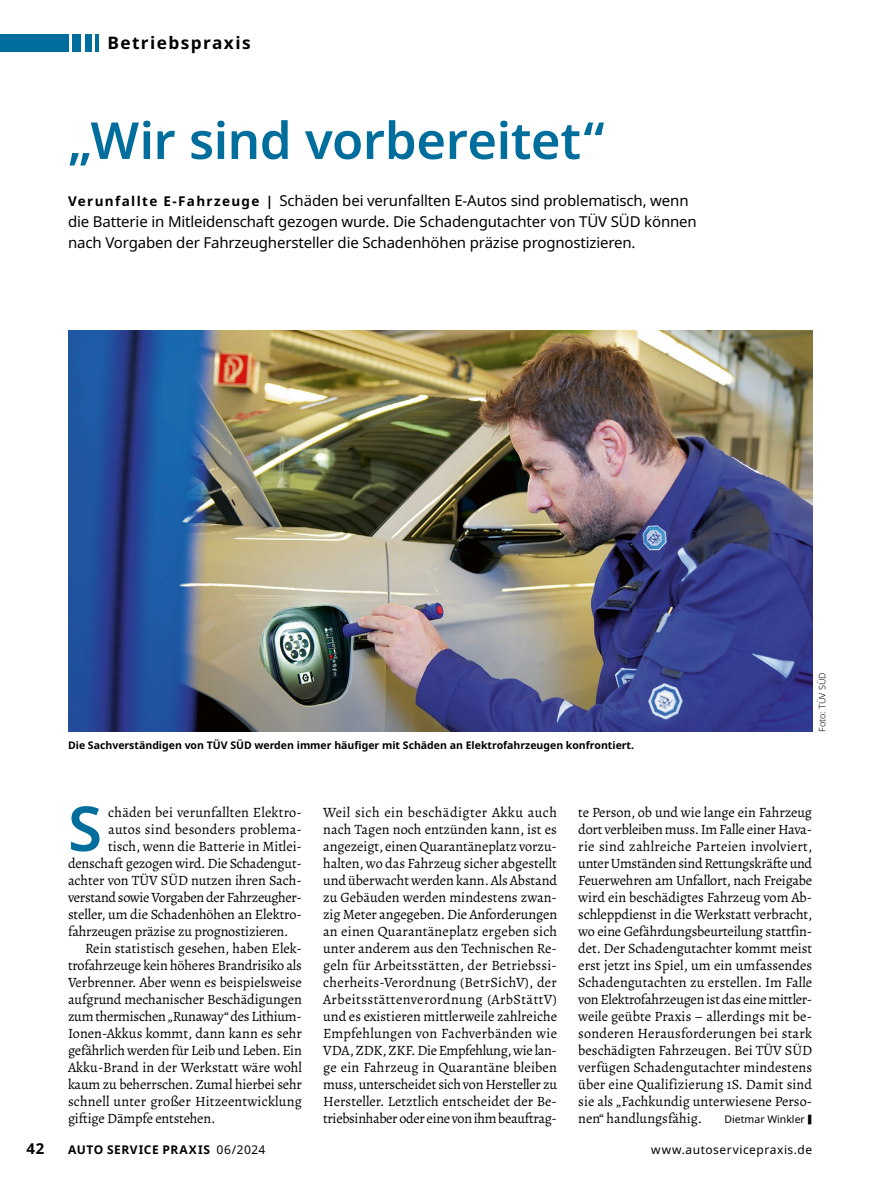
<style>
.page{position:relative;width:893px;height:1187px;background:#fff}
.page>*{position:absolute;margin:0;border:0;box-sizing:border-box;transform-origin:0 0}
.Para_GT_Initial_3Z{font:600 61.95px "Noto Sans";color:#006e9c}
.Title_34pt{font:600 51px "Noto Sans";letter-spacing:-.01em;color:#006e9c}
.Para_GT{font:32.7px "Alegreya";color:#000;scale:.33 1}
.Category_Rubrik{font:17.25px "Noto Sans Bold 2";letter-spacing:.08em;color:#000}
.Trailer_Vorspann{font:15px/21px "Noto Sans Regular 2";letter-spacing:-.01em;color:#000}
.t1{font:700 15px "Noto Sans";color:#000}
.Para_GT-2{font:14.25px/17px "Alegreya Regular 2";color:#000;text-align:justify}
.Para_GT_Einzug{font:14.25px/17px "Alegreya Regular 2";letter-spacing:-.015em;color:#000}
.Para_GT_Initial_3Z-2{font:14.25px "Alegreya Regular 2";letter-spacing:-.01em;color:#000}
.Para_GT_Initial_3Z-3{font:14.25px "Alegreya Regular 2";letter-spacing:.01em;color:#000}
.t2{font:700 12px "Noto Sans";letter-spacing:.05em;color:#000}
.t3{font:12px "Noto Sans Regular 2";letter-spacing:.04em;color:#000}
.Image_Caption_Biti_Schwarz{font:10.5px "Noto Sans Bold 2";color:#000}
.Para_GT-3{font:10.5px "Noto Sans Regular 2";color:#000}
.Image_Source_Bildquelle_links{font:300 9px "Noto Sans";color:#000}
.s1{font-family:"Noto Sans Bold 2";font-size:13.5px}
.s2{font-weight:400}
</style>
<div class="page">
<hr style="left:96px;top:34px;width:3px;height:17px;background:#006e9c">
<div style="left:72px;top:34px;width:9px;height:17px;background:#006e9c"></div>
<div style="left:85px;top:34px;width:6px;height:17px;background:#006e9c"></div>
<div style="left:0;top:34px;width:68px;height:17px;background:#006e9c"></div>
<img style="left:68px;top:330px;width:744px;height:401px">
<p class="Category_Rubrik" style="left:107px;top:33px;width:145px">Betriebspraxis</p>
<p class="Title_34pt" style="left:68px;top:111px;width:538px">„Wir sind vorbereitet“</p>
<p class="Trailer_Vorspann" style="left:68px;top:190px;width:630px"><span class="s1">Verunfallte E-Fahrzeuge |</span> Schäden bei verunfallten E-Autos sind problematisch, wenn die Batterie in Mitleidenschaft gezogen wurde. Die Schadengutachter von TÜV SÜD können nach Vorgaben der Fahrzeughersteller die Schadenhöhen präzise prognostizieren.</p>
<p class="Image_Caption_Biti_Schwarz" style="left:68px;top:739px;width:568px">Die Sachverständigen von TÜV SÜD werden immer häufiger mit Schäden an Elektrofahrzeugen konfrontiert.</p>
<p class="Image_Source_Bildquelle_links" style="left:817px;top:731px;width:61px;rotate:-90deg">Foto: TÜV SÜD</p>
<p class="Para_GT_Initial_3Z" style="left:68px;top:793px;width:36px">S</p>
<p class="Para_GT_Initial_3Z-3" style="left:108px;top:803px;width:195px">chäden bei verunfallten Elektro-</p>
<p class="Para_GT_Initial_3Z-3" style="left:108px;top:820px;width:195px">autos sind besonders problema-</p>
<p class="Para_GT_Initial_3Z-2" style="left:108px;top:837px;width:195px">tisch, wenn die Batterie in Mitlei-</p>
<p class="Para_GT_Initial_3Z-2" style="left:68px;top:854px;width:235px">denschaft gezogen wird. Die Schadengut-</p>
<p class="Para_GT_Initial_3Z-2" style="left:68px;top:871px;width:235px">achter von TÜV SÜD nutzen ihren Sach-</p>
<p class="Para_GT_Initial_3Z-2" style="left:68px;top:888px;width:235px">verstand sowie Vorgaben der Fahrzeugher-</p>
<p class="Para_GT_Initial_3Z-2" style="left:68px;top:905px;width:235px">steller, um die Schadenhöhen an Elektro-</p>
<p class="Para_GT_Initial_3Z-2" style="left:68px;top:922px;width:222px">fahrzeugen präzise zu prognostizieren.</p>
<p class="Para_GT_Einzug" style="left:68px;top:939px;width:235px;text-indent:17px">Rein statistisch gesehen, haben Elek&shy;trofahrzeuge kein höheres Brandrisiko als Verbrenner. Aber wenn es beispielsweise aufgrund mechanischer Beschädigungen zum thermischen „Runaway“ des Lithium-Ionen-Akkus kommt, dann kann es sehr gefährlich werden für Leib und Leben. Ein Akku-Brand in der Werkstatt wäre wohl kaum zu beherrschen. Zumal hierbei sehr schnell unter großer Hitzeentwicklung giftige Dämpfe entstehen.</p>
<p class="Para_GT-2" style="left:323px;top:803px;width:235px">Weil sich ein beschädigter Akku auch nach Tagen noch entzünden kann, ist es angezeigt, einen Quarantäneplatz vorzu&shy;halten, wo das Fahrzeug sicher abgestellt und überwacht werden kann. Als Abstand zu Gebäuden werden mindestens zwan&shy;zig Meter angegeben. Die Anforderungen an einen Quarantäneplatz ergeben sich unter anderem aus den Technischen Re&shy;geln für Arbeitsstätten, der Betriebssi&shy;cherheits-Verordnung (BetrSichV), der Arbeitsstättenverordnung (ArbStättV) und es existieren mittlerweile zahlreiche Empfehlungen von Fachverbänden wie VDA, ZDK, ZKF. Die Empfehlung, wie lan&shy;ge ein Fahrzeug in Quarantäne bleiben muss, unterscheidet sich von Hersteller zu Hersteller. Letztlich entscheidet der Be&shy;triebsinhaber oder eine von ihm beauftrag-</p>
<p class="Para_GT-2" style="left:578px;top:803px;width:236px">te Person, ob und wie lange ein Fahrzeug dort verbleiben muss. Im Falle einer Hava&shy;rie sind zahlreiche Parteien involviert, unter Umständen sind Rettungskräfte und Feuerwehren am Unfallort, nach Freigabe wird ein beschädigtes Fahrzeug vom Ab&shy;schleppdienst in die Werkstatt verbracht, wo eine Gefährdungsbeurteilung stattfin&shy;det. Der Schadengutachter kommt meist erst jetzt ins Spiel, um ein umfassendes Schadengutachten zu erstellen. Im Falle von Elektrofahrzeugen ist das eine mittler&shy;weile geübte Praxis – allerdings mit be&shy;sonderen Herausforderungen bei stark beschädigten Fahrzeugen. Bei TÜV SÜD verfügen Schadengutachter mindestens über eine Qualifizierung 1S. Damit sind sie als „Fachkundig unterwiesene Perso&shy;nen“ handlungsfähig.</p>
<p class="Para_GT-3" style="left:724px;top:1113px;width:82px">Dietmar Winkler</p>
<p class="Para_GT" style="left:808px;top:1095px;width:15px">■</p>
<p class="t1" style="left:27px;top:1139px;width:19px">42</p>
<p class="t2" style="left:68px;top:1142px;width:199px">AUTO SERVICE PRAXIS <span class="s2">06/2024</span></p>
<p class="t3" style="left:651px;top:1142px;width:162px">www.autoservicepraxis.de</p>
</div>
